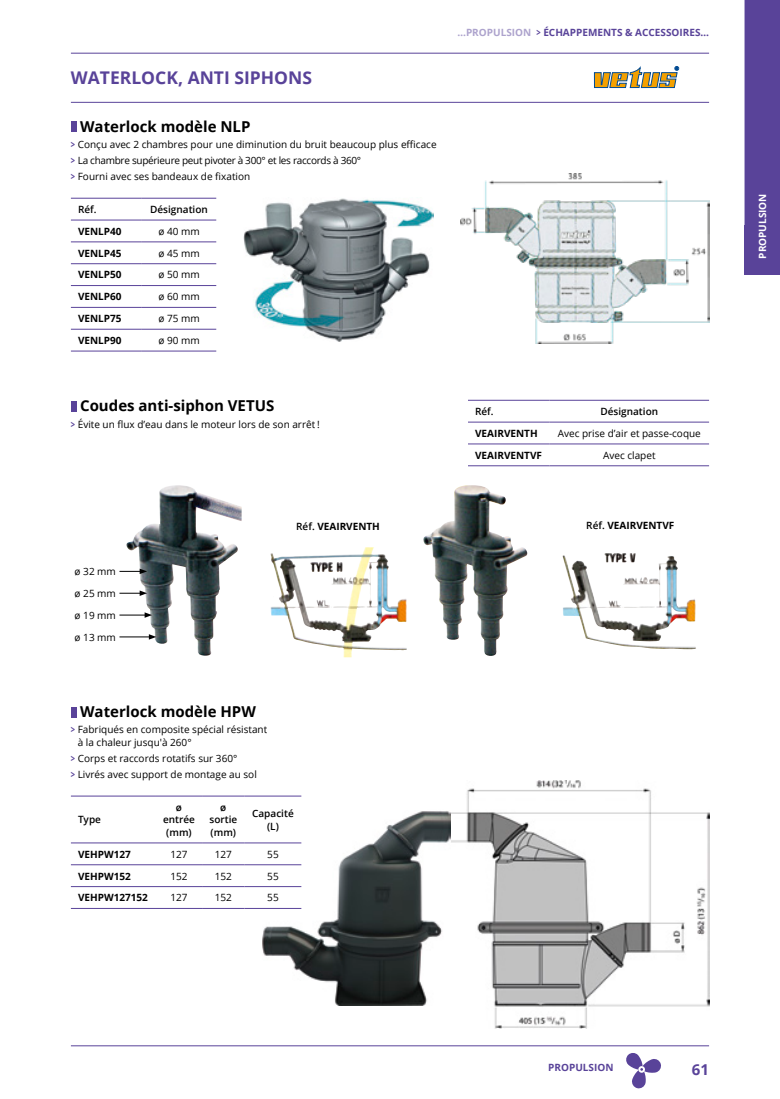
<style>
.page{position:relative;width:780px;height:1099px;background:#fff}
.page>*{position:absolute;margin:0;border:0;box-sizing:border-box;transform-origin:0 0}
._2_TITRE_THÈME_C36{font:700 17.5px "Open Sans";color:#594399}
._3_TITRE_PRODUIT_C36{font:700 15px "Open Sans";color:#000}
.t1{font:700 15px "Open Sans";color:#594399}
._4_TEXTE_COURANT_C36{font:10px/12.5px "Open Sans";color:#000}
._4_TEXTE_COURANT_C36-2{font:700 10px "Open Sans";color:#000}
._4_TEXTE_COURANT_C36-3{font:600 10px/12.5px "Open Sans";color:#000;text-align:center}
._4_TEXTE_COURANT_C36-4{font:10px "Open Sans";letter-spacing:-.03em;color:#000}
._0_TITRE_CHAPITRE_BI{font:700 10px "Open Sans";color:#594399;scale:.75 1}
._0_TITRE_CHAPITRE_BI-2{font:700 10px "Open Sans";color:#594399}
.t2{font:700 10px "Open Sans";color:#fff}
.s1{font-weight:700;color:#594399}
.s2{color:#ada3cd}
.s3{font-weight:600}
</style>
<div class="page">
<hr style="left:71px;top:53px;width:638px;height:1px;background:#594399">
<hr style="left:71px;top:1045px;width:638px;height:1px;background:#594399">
<svg style="left:626px;top:1053px;width:35px;height:35px"></svg>
<div style="left:744px;top:0;width:36px;height:225px;background:#594399"></div>
<div style="left:744px;top:225px;width:36px;height:50px;background:#594399"></div>
<div style="left:71px;top:121px;width:5px;height:11px;background:#594399"></div>
<hr style="left:142px;top:198px;width:74px;height:1px;background:#594399">
<hr style="left:142px;top:220px;width:74px;height:1px;background:#594399">
<hr style="left:71px;top:198px;width:71px;height:1px;background:#594399">
<hr style="left:71px;top:220px;width:71px;height:1px;background:#594399">
<hr style="left:71px;top:241px;width:71px;height:1px;background:#594399">
<hr style="left:71px;top:263px;width:71px;height:1px;background:#594399">
<hr style="left:71px;top:285px;width:71px;height:1px;background:#594399">
<hr style="left:71px;top:307px;width:71px;height:1px;background:#594399">
<hr style="left:71px;top:329px;width:71px;height:1px;background:#594399">
<hr style="left:71px;top:351px;width:71px;height:1px;background:#594399">
<hr style="left:142px;top:241px;width:74px;height:1px;background:#594399">
<hr style="left:142px;top:263px;width:74px;height:1px;background:#594399">
<hr style="left:142px;top:285px;width:74px;height:1px;background:#594399">
<hr style="left:142px;top:307px;width:74px;height:1px;background:#594399">
<hr style="left:142px;top:329px;width:74px;height:1px;background:#594399">
<hr style="left:142px;top:351px;width:74px;height:1px;background:#594399">
<img style="left:243px;top:198px;width:190px;height:143px">
<img style="left:461px;top:173px;width:248px;height:170px">
<hr style="left:71px;top:102px;width:638px;height:1px;background:#594399">
<svg style="left:593px;top:66px;width:85px;height:22px"></svg>
<hr style="left:549px;top:400px;width:160px;height:1px;background:#594399">
<hr style="left:549px;top:422px;width:160px;height:1px;background:#594399">
<hr style="left:468px;top:400px;width:81px;height:1px;background:#594399">
<hr style="left:468px;top:422px;width:81px;height:1px;background:#594399">
<hr style="left:468px;top:443px;width:81px;height:1px;background:#594399">
<hr style="left:468px;top:465px;width:81px;height:1px;background:#594399">
<hr style="left:549px;top:443px;width:160px;height:1px;background:#594399">
<hr style="left:549px;top:465px;width:160px;height:1px;background:#594399">
<div style="left:71px;top:401px;width:5px;height:10px;background:#594399"></div>
<img style="left:125px;top:485px;width:116px;height:170px">
<img style="left:270px;top:547px;width:137px;height:110px">
<img style="left:562px;top:553px;width:134px;height:96px">
<img style="left:423px;top:485px;width:105px;height:171px">
<svg style="left:119px;top:568px;width:28px;height:6px"></svg>
<svg style="left:119px;top:590px;width:28px;height:6px"></svg>
<svg style="left:119px;top:612px;width:33px;height:5px"></svg>
<hr style="left:119px;top:636px;width:32px;height:1px;background:#000">
<svg style="left:149px;top:634px;width:7px;height:5px"></svg>
<div style="left:71px;top:706px;width:5px;height:11px;background:#594399"></div>
<img style="left:450px;top:780px;width:259px;height:248px">
<img style="left:263px;top:811px;width:187px;height:194px">
<hr style="left:71px;top:842px;width:85px;height:1px;background:#594399">
<hr style="left:156px;top:842px;width:46px;height:1px;background:#594399">
<hr style="left:202px;top:842px;width:42px;height:1px;background:#594399">
<hr style="left:244px;top:842px;width:57px;height:1px;background:#594399">
<hr style="left:71px;top:864px;width:85px;height:1px;background:#594399">
<hr style="left:156px;top:864px;width:46px;height:1px;background:#594399">
<hr style="left:202px;top:864px;width:42px;height:1px;background:#594399">
<hr style="left:244px;top:864px;width:57px;height:1px;background:#594399">
<hr style="left:71px;top:886px;width:85px;height:1px;background:#594399">
<hr style="left:156px;top:886px;width:46px;height:1px;background:#594399">
<hr style="left:202px;top:886px;width:42px;height:1px;background:#594399">
<hr style="left:244px;top:886px;width:57px;height:1px;background:#594399">
<hr style="left:71px;top:795px;width:85px;height:1px;background:#594399">
<hr style="left:156px;top:795px;width:46px;height:1px;background:#594399">
<hr style="left:202px;top:795px;width:42px;height:1px;background:#594399">
<hr style="left:244px;top:795px;width:57px;height:1px;background:#594399">
<hr style="left:71px;top:908px;width:85px;height:1px;background:#594399">
<hr style="left:156px;top:908px;width:46px;height:1px;background:#594399">
<hr style="left:202px;top:908px;width:42px;height:1px;background:#594399">
<hr style="left:244px;top:908px;width:57px;height:1px;background:#594399">
<p class="_2_TITRE_THÈME_C36" style="left:71px;top:66px;width:243px">WATERLOCK, ANTI SIPHONS</p>
<p class="_3_TITRE_PRODUIT_C36" style="left:80px;top:116px;width:172px">Waterlock modèle NLP</p>
<p class="_4_TEXTE_COURANT_C36" style="left:71px;top:138px;width:367px"><span class="s1">&gt;</span> Conçu avec 2 chambres pour une diminution du bruit beaucoup plus efficace</p>
<p class="_4_TEXTE_COURANT_C36-4" style="left:71px;top:154px;width:292px"><span class="s1">&gt;</span> La chambre supérieure peut pivoter à 300° et les raccords à 360°</p>
<p class="_4_TEXTE_COURANT_C36" style="left:71px;top:170px;width:181px"><span class="s1">&gt;</span> Fourni avec ses bandeaux de fixation</p>
<p class="_4_TEXTE_COURANT_C36-3" style="left:78px;top:203px;width:20px">Réf.</p>
<p class="_4_TEXTE_COURANT_C36-3" style="left:150px;top:203px;width:59px">Désignation</p>
<p class="_4_TEXTE_COURANT_C36-2" style="left:78px;top:224px;width:45px">VENLP40</p>
<p class="_4_TEXTE_COURANT_C36" style="left:158px;top:225px;width:43px">ø 40 mm</p>
<p class="_4_TEXTE_COURANT_C36-2" style="left:78px;top:246px;width:45px">VENLP45</p>
<p class="_4_TEXTE_COURANT_C36" style="left:158px;top:246px;width:43px">ø 45 mm</p>
<p class="_4_TEXTE_COURANT_C36-2" style="left:78px;top:268px;width:45px">VENLP50</p>
<p class="_4_TEXTE_COURANT_C36" style="left:158px;top:268px;width:43px">ø 50 mm</p>
<p class="_4_TEXTE_COURANT_C36-2" style="left:78px;top:289px;width:45px">VENLP60</p>
<p class="_4_TEXTE_COURANT_C36" style="left:158px;top:290px;width:43px">ø 60 mm</p>
<p class="_4_TEXTE_COURANT_C36-2" style="left:78px;top:311px;width:45px">VENLP75</p>
<p class="_4_TEXTE_COURANT_C36" style="left:158px;top:312px;width:43px">ø 75 mm</p>
<p class="_4_TEXTE_COURANT_C36-2" style="left:78px;top:333px;width:45px">VENLP90</p>
<p class="_4_TEXTE_COURANT_C36" style="left:158px;top:334px;width:43px">ø 90 mm</p>
<p class="_0_TITRE_CHAPITRE_BI" style="left:457px;top:25px;width:337px"><span class="s2">…PROPULSION</span> &gt; ÉCHAPPEMENTS &amp; ACCESSOIRES…</p>
<p class="_3_TITRE_PRODUIT_C36" style="left:80px;top:395px;width:196px">Coudes anti-siphon VETUS</p>
<p class="_4_TEXTE_COURANT_C36" style="left:71px;top:417px;width:250px"><span class="s1">&gt;</span> Évite un flux d’eau dans le moteur lors de son arrêt !</p>
<p class="_4_TEXTE_COURANT_C36-3" style="left:475px;top:405px;width:20px">Réf.</p>
<p class="_4_TEXTE_COURANT_C36-3" style="left:600px;top:405px;width:59px">Désignation</p>
<p class="_4_TEXTE_COURANT_C36-2" style="left:475px;top:426px;width:64px">VEAIRVENTH</p>
<p class="_4_TEXTE_COURANT_C36" style="left:557px;top:426px;width:145px">Avec prise d’air et passe-coque</p>
<p class="_4_TEXTE_COURANT_C36-2" style="left:475px;top:448px;width:68px">VEAIRVENTVF</p>
<p class="_4_TEXTE_COURANT_C36" style="left:603px;top:448px;width:54px">Avec clapet</p>
<p class="_4_TEXTE_COURANT_C36" style="left:75px;top:565px;width:43px">ø 32 mm</p>
<p class="_4_TEXTE_COURANT_C36" style="left:75px;top:587px;width:43px">ø 25 mm</p>
<p class="_4_TEXTE_COURANT_C36" style="left:75px;top:608px;width:43px">ø 19 mm</p>
<p class="_4_TEXTE_COURANT_C36" style="left:75px;top:630px;width:43px">ø 13 mm</p>
<p class="_4_TEXTE_COURANT_C36-2" style="left:296px;top:519px;width:85px"><span class="s3">Réf.</span> VEAIRVENTH</p>
<p class="_4_TEXTE_COURANT_C36-2" style="left:586px;top:518px;width:90px"><span class="s3">Réf.</span> VEAIRVENTVF</p>
<p class="_3_TITRE_PRODUIT_C36" style="left:80px;top:701px;width:177px">Waterlock modèle HPW</p>
<p class="_4_TEXTE_COURANT_C36" style="left:78px;top:723px;width:191px;text-indent:-7px"><span class="s1">&gt;</span> Fabriqués en composite spécial résistant à la chaleur jusqu'à 260°</p>
<p class="_4_TEXTE_COURANT_C36" style="left:71px;top:751px;width:168px"><span class="s1">&gt;</span> Corps et raccords rotatifs sur 360°</p>
<p class="_4_TEXTE_COURANT_C36" style="left:71px;top:768px;width:187px"><span class="s1">&gt;</span> Livrés avec support de montage au sol</p>
<p class="_4_TEXTE_COURANT_C36-3" style="left:78px;top:813px;width:25px">Type</p>
<p class="_4_TEXTE_COURANT_C36-3" style="left:163px;top:800px;width:33px">ø entrée (mm)</p>
<p class="_4_TEXTE_COURANT_C36-3" style="left:209px;top:800px;width:29px">ø sortie (mm)</p>
<p class="_4_TEXTE_COURANT_C36-3" style="left:252px;top:807px;width:43px">Capacité (L)</p>
<p class="_4_TEXTE_COURANT_C36-2" style="left:78px;top:847px;width:54px">VEHPW127</p>
<p class="_4_TEXTE_COURANT_C36" style="left:170px;top:847px;width:19px">127</p>
<p class="_4_TEXTE_COURANT_C36" style="left:215px;top:847px;width:19px">127</p>
<p class="_4_TEXTE_COURANT_C36" style="left:267px;top:847px;width:13px">55</p>
<p class="_4_TEXTE_COURANT_C36-2" style="left:78px;top:868px;width:54px">VEHPW152</p>
<p class="_4_TEXTE_COURANT_C36" style="left:170px;top:869px;width:19px">152</p>
<p class="_4_TEXTE_COURANT_C36" style="left:215px;top:869px;width:19px">152</p>
<p class="_4_TEXTE_COURANT_C36" style="left:267px;top:869px;width:13px">55</p>
<p class="_4_TEXTE_COURANT_C36-2" style="left:78px;top:890px;width:71px">VEHPW127152</p>
<p class="_4_TEXTE_COURANT_C36" style="left:170px;top:891px;width:19px">127</p>
<p class="_4_TEXTE_COURANT_C36" style="left:215px;top:891px;width:19px">152</p>
<p class="_4_TEXTE_COURANT_C36" style="left:267px;top:891px;width:13px">55</p>
<p class="t2" style="left:755px;top:259px;width:67px;rotate:-90deg">PROPULSION</p>
<p class="_0_TITRE_CHAPITRE_BI-2" style="left:548px;top:1060px;width:67px">PROPULSION</p>
<h2 class="t1" style="left:692px;top:1059px;width:19px">61</h2>
</div>
